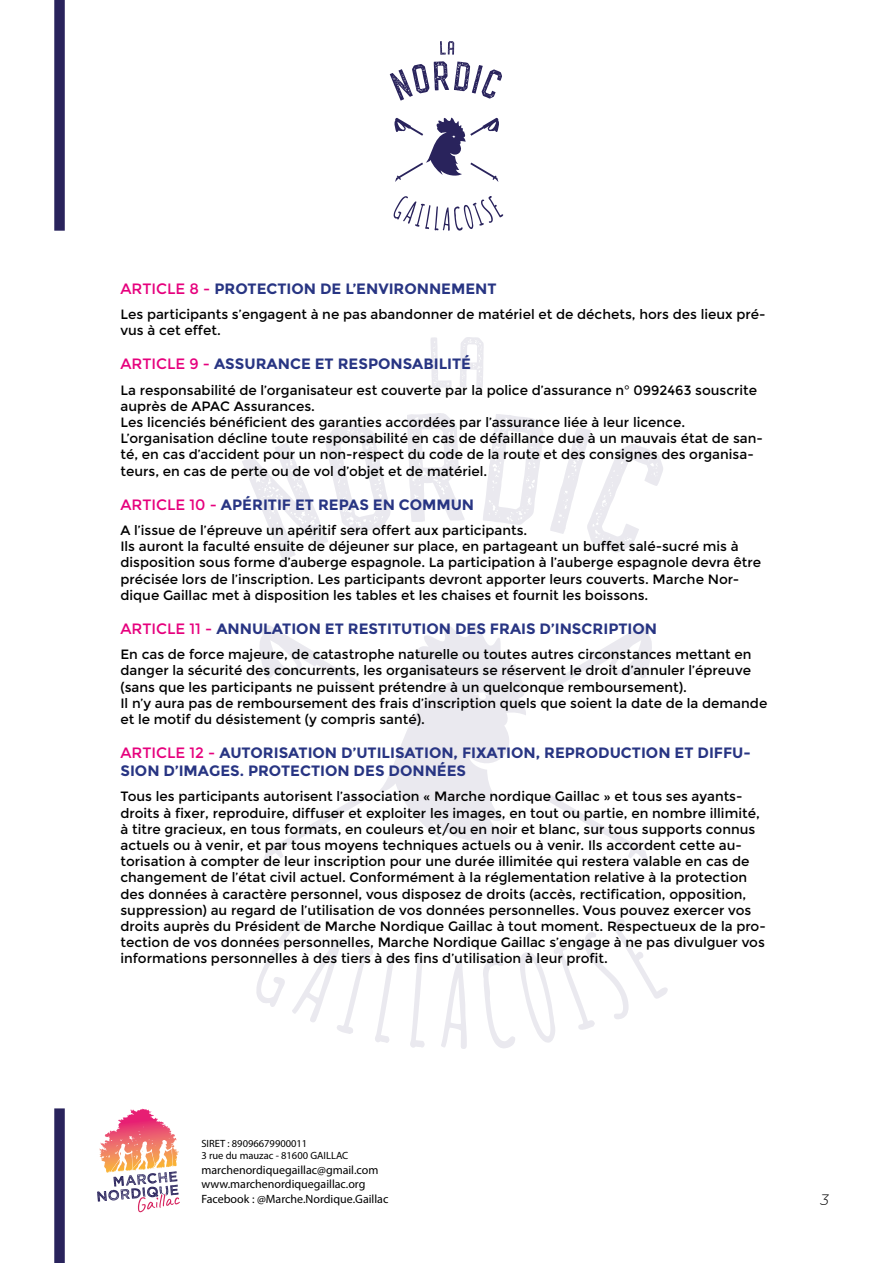
<style>
.page{position:relative;width:893px;height:1263px;background:#fff}
.page>*{position:absolute;margin:0;border:0;box-sizing:border-box;transform-origin:0 0}
.t1{font:700 15px/18px "Montserrat";color:#283583}
.t2{font:italic 300 15px "Montserrat";color:#000}
.t3{font:13.5px/16.2px "Montserrat";color:#000}
.t4{font:12px/14.4px "Myriad Pro";color:#000}
.t5{font:10.5px/12.6px "Myriad Pro";color:#000}
.s1{font-weight:400;color:#e6007d}
</style>
<div class="page">
<svg style="left:430px;top:337px;width:22px;height:51px"></svg>
<svg style="left:460px;top:337px;width:24px;height:51px"></svg>
<svg style="left:256px;top:919px;width:139px;height:124px"></svg>
<svg style="left:410px;top:958px;width:15px;height:90px"></svg>
<svg style="left:441px;top:961px;width:26px;height:88px"></svg>
<svg style="left:483px;top:919px;width:185px;height:129px"></svg>
<svg style="left:242px;top:423px;width:149px;height:137px"></svg>
<svg style="left:407px;top:413px;width:58px;height:109px"></svg>
<svg style="left:483px;top:414px;width:60px;height:111px"></svg>
<svg style="left:550px;top:427px;width:113px;height:125px"></svg>
<svg style="left:377px;top:625px;width:149px;height:217px"></svg>
<svg style="left:259px;top:625px;width:108px;height:67px"></svg>
<svg style="left:545px;top:793px;width:104px;height:72px"></svg>
<svg style="left:262px;top:793px;width:105px;height:72px"></svg>
<svg style="left:544px;top:625px;width:108px;height:67px"></svg>
<svg style="left:121px;top:1109px;width:22px;height:11px"></svg>
<svg style="left:97px;top:1146px;width:83px;height:66px"></svg>
<div style="left:54px;top:0;width:11px;height:231px;background:#29235c"></div>
<div style="left:54px;top:1108px;width:11px;height:155px;background:#29235c"></div>
<svg style="left:440px;top:41px;width:14px;height:14px"></svg>
<svg style="left:394px;top:196px;width:109px;height:35px"></svg>
<svg style="left:390px;top:61px;width:112px;height:40px"></svg>
<svg style="left:394px;top:117px;width:105px;height:65px"></svg>
<p class="t1" style="left:120px;top:279px;width:378px"><span class="s1">ARTICLE 8 -</span> PROTECTION DE L’ENVIRONNEMENT</p>
<p class="t3" style="left:120px;top:306px;width:647px">Les participants s’engagent à ne pas abandonner de matériel et de déchets, hors des lieux pré&shy;vus à cet effet.</p>
<p class="t1" style="left:120px;top:355px;width:352px"><span class="s1">ARTICLE 9 -</span> ASSURANCE ET RESPONSABILITÉ</p>
<p class="t3" style="left:120px;top:382px;width:644px">La responsabilité de l’organisateur est couverte par la police d’assurance n° 0992463 souscrite auprès de APAC Assurances.<br>Les licenciés bénéficient des garanties accordées par l’assurance liée à leur licence.<br>L’organisation décline toute responsabilité en cas de défaillance due à un mauvais état de san&shy;té, en cas d’accident pour un non-respect du code de la route et des consignes des organisa&shy;teurs, en cas de perte ou de vol d’objet et de matériel.</p>
<p class="t1" style="left:120px;top:495px;width:355px"><span class="s1">ARTICLE 10 -</span> APÉRITIF ET REPAS EN COMMUN</p>
<p class="t3" style="left:120px;top:522px;width:642px">A l’issue de l’épreuve un apéritif sera offert aux participants.<br>Ils auront la faculté ensuite de déjeuner sur place, en partageant un buffet salé-sucré mis à disposition sous forme d’auberge espagnole. La participation à l’auberge espagnole devra être précisée lors de l’inscription. Les participants devront apporter leurs couverts. Marche Nor&shy;dique Gaillac met à disposition les tables et les chaises et fournit les boissons.</p>
<p class="t1" style="left:120px;top:620px;width:538px"><span class="s1">ARTICLE 11 -</span> ANNULATION ET RESTITUTION DES FRAIS D’INSCRIPTION</p>
<p class="t3" style="left:120px;top:646px;width:648px">En cas de force majeure, de catastrophe naturelle ou toutes autres circonstances mettant en danger la sécurité des concurrents, les organisateurs se réservent le droit d’annuler l’épreuve (sans que les participants ne puissent prétendre à un quelconque remboursement).<br>Il n’y aura pas de remboursement des frais d’inscription quels que soient la date de la demande et le motif du désistement (y compris santé).</p>
<p class="t1" style="left:120px;top:744px;width:632px"><span class="s1">ARTICLE 12 -</span> AUTORISATION D’UTILISATION, FIXATION, REPRODUCTION ET DIFFU-<br>SION D’IMAGES. PROTECTION DES DONNÉES</p>
<p class="t3" style="left:120px;top:789px;width:647px">Tous les participants autorisent l’association « Marche nordique Gaillac » et tous ses ayants&shy;droits à fixer, reproduire, diffuser et exploiter les images, en tout ou partie, en nombre illimité, à titre gracieux, en tous formats, en couleurs et/ou en noir et blanc, sur tous supports connus actuels ou à venir, et par tous moyens techniques actuels ou à venir. Ils accordent cette au&shy;torisation à compter de leur inscription pour une durée illimitée qui restera valable en cas de changement de l’état civil actuel. Conformément à la réglementation relative à la protection des données à caractère personnel, vous disposez de droits (accès, rectification, opposition, suppression) au regard de l’utilisation de vos données personnelles. Vous pouvez exercer vos droits auprès du Président de Marche Nordique Gaillac à tout moment. Respectueux de la pro&shy;tection de vos données personnelles, Marche Nordique Gaillac s’engage à ne pas divulguer vos informations personnelles à des tiers à des fins d’utilisation à leur profit.</p>
<p class="t5" style="left:201px;top:1137px;width:148px">SIRET : 89096679900011<br>3 rue du mauzac - 81600 GAILLAC</p>
<p class="t4" style="left:201px;top:1162px;width:188px">marchenordiquegaillac@gmail.com www.marchenordiquegaillac.org<br>Facebook : @Marche.Nordique.Gaillac</p>
<p class="t2" style="left:820px;top:1190px;width:10px">3</p>
</div>
